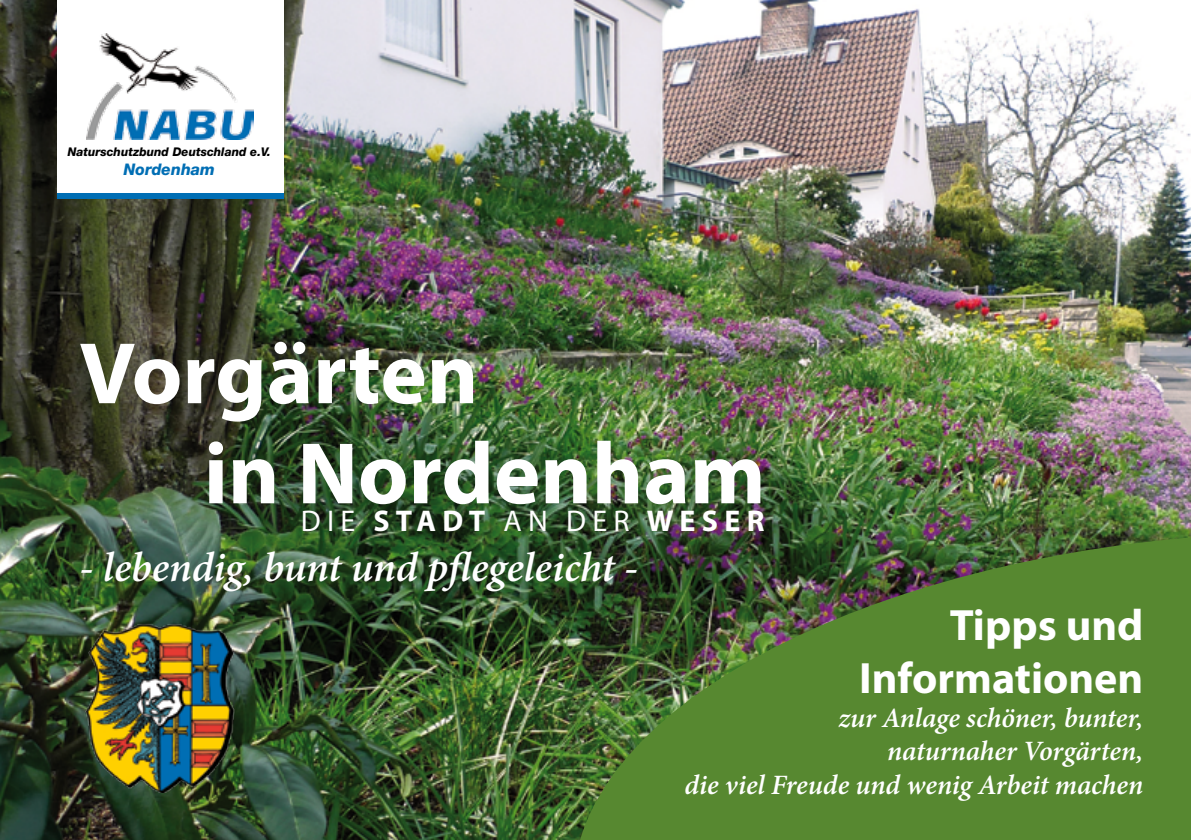
<style>
.page{position:relative;width:1191px;height:840px;background:#fff}
.page>*{position:absolute;margin:0;border:0;box-sizing:border-box;transform-origin:0 0}
.t1{font:700 88px/100px "Myriad Pro";color:#fff}
.t2{font:700 44px/52.8px "Myriad Pro";color:#fff;text-align:right}
.t3{font:italic 600 42px "Minion Pro";letter-spacing:-.005em;color:#fff}
.t4{font:700 30px "Myriad Pro";letter-spacing:.21em;color:#fff}
.t5{font:italic 600 28px/33.6px "Minion Pro";letter-spacing:-.005em;color:#fff;text-align:right}
.t6{font:italic 800 16px "Helvetica Neue LT";color:#006eb4}
.t7{font:italic 800 12px "Helvetica Neue LT";color:#000}
.s1{font-weight:400}
</style>
<div class="page">
<img style="left:0;top:0;width:1191px;height:839px">
<div style="left:57px;top:0;width:226px;height:198px;background:#006eb4"></div>
<div style="left:57px;top:0;width:226px;height:193px;background:#fff"></div>
<img style="left:87px;top:33px;width:166px;height:106px">
<img style="left:564px;top:514px;width:627px;height:325px">
<img style="left:82px;top:621px;width:155px;height:170px">
<p class="t7" style="left:68px;top:145px;width:205px">Naturschutzbund Deutschland e.V.</p>
<p class="t6" style="left:124px;top:160px;width:93px">Nordenham</p>
<h1 class="t1" style="left:204px;top:320px;width:563px;text-indent:-124px">Vorgärten<br>in Nordenham</h1>
<p class="t4" style="left:301px;top:501px;width:465px"><span class="s1">DIE</span> Stadt <span class="s1">AN D ER</span> Weser</p>
<h3 class="t3" style="left:79px;top:538px;width:560px">- lebendig, bunt und pflegeleicht -</h3>
<h2 class="t2" style="left:859px;top:597px;width:286px">Tipps und<br>Informationen</h2>
<p class="t5" style="left:684px;top:700px;width:460px">zur Anlage schöner, bunter,<br>naturnaher Vorgärten,<br>die viel Freude und wenig Arbeit machen</p>
</div>
